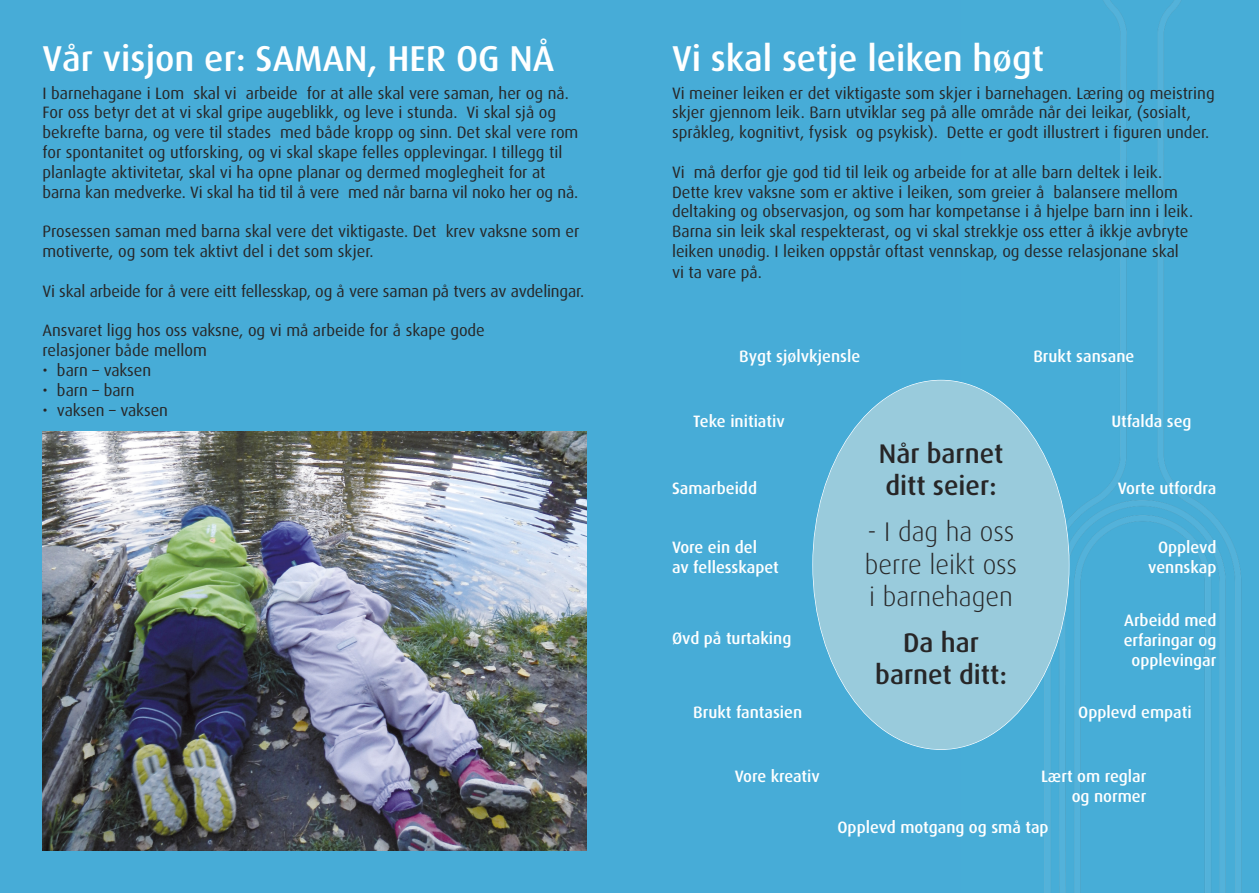
<style>
.page{position:relative;width:1259px;height:893px;background:#fff}
.page>*{position:absolute;margin:0;border:0;box-sizing:border-box;transform-origin:0 0}
.t1{font:500 36px "Dax";color:#fff}
.t2{font:500 27px/32.4px "Dax";color:#272627}
.t3{font:300 27px/32.4px "Dax";color:#272627;text-align:justify}
.t4{font:16.5px/19.8px "Dax";color:#272627}
.t5{font:500 16.5px/19.8px "Dax";color:#fff;text-align:center}
</style>
<div class="page">
<div style="left:0;top:0;width:638px;height:893px;background:#47acd7"></div>
<div style="left:621px;top:0;width:638px;height:893px;background:#47acd7"></div>
<img style="left:961px;top:0;width:281px;height:893px">
<div style="left:813px;top:381px;width:255px;height:368px;background:#99cbdc;border-radius:50%"></div>
<img style="left:43px;top:431px;width:544px;height:419px">
<h1 class="t1" style="left:43px;top:43px;width:513px">Vår visjon er: SAMAN, HER OG NÅ</h1>
<p class="t4" style="left:43px;top:84px;width:537px">I barnehagane i Lom skal vi arbeide for at alle skal vere saman, her og nå.<br>For oss betyr det at vi skal gripe augeblikk, og leve i stunda. Vi skal sjå og bekrefte barna, og vere til stades med både kropp og sinn. Det skal vere rom for spontanitet og utforsking, og vi skal skape felles opplevingar. I tillegg til planlagte aktivitetar, skal vi ha opne planar og dermed moglegheit for at barna kan medverke. Vi skal ha tid til å vere med når barna vil noko her og nå.</p>
<p class="t4" style="left:43px;top:223px;width:538px">Prosessen saman med barna skal vere det viktigaste. Det krev vaksne som er motiverte, og som tek aktivt del i det som skjer.</p>
<p class="t4" style="left:43px;top:282px;width:543px">Vi skal arbeide for å vere eitt fellesskap, og å vere saman på tvers av avdelingar.</p>
<p class="t4" style="left:43px;top:322px;width:444px">Ansvaret ligg hos oss vaksne, og vi må arbeide for å skape gode relasjoner både mellom</p>
<p class="t4" style="left:43px;top:361px;width:110px">• barn – vaksen</p>
<p class="t4" style="left:43px;top:381px;width:94px">• barn – barn</p>
<p class="t4" style="left:43px;top:401px;width:127px">• vaksen – vaksen</p>
<h1 class="t1" style="left:672px;top:43px;width:373px">Vi skal setje leiken høgt</h1>
<p class="t4" style="left:672px;top:84px;width:544px">Vi meiner leiken er det viktigaste som skjer i barnehagen. Læring og meistring skjer gjennom leik. Barn utviklar seg på alle område når dei leikar, (sosialt, språkleg, kognitivt, fysisk og psykisk). Dette er godt illustrert i figuren under.</p>
<p class="t4" style="left:672px;top:163px;width:522px">Vi må derfor gje god tid til leik og arbeide for at alle barn deltek i leik.<br>Dette krev vaksne som er aktive i leiken, som greier å balansere mellom deltaking og observasjon, og som har kompetanse i å hjelpe barn inn i leik.<br>Barna sin leik skal respekterast, og vi skal strekkje oss etter å ikkje avbryte leiken unødig. I leiken oppstår oftast vennskap, og desse relasjonane skal vi ta vare på.</p>
<p class="t5" style="left:739px;top:347px;width:122px">Bygt sjølvkjensle</p>
<p class="t5" style="left:1033px;top:347px;width:102px">Brukt sansane</p>
<p class="t5" style="left:693px;top:412px;width:93px">Teke initiativ</p>
<p class="t5" style="left:1111px;top:412px;width:82px">Utfalda seg</p>
<h2 class="t2" style="left:879px;top:439px;width:126px">Når barnet ditt seier:</h2>
<h2 class="t3" style="left:865px;top:519px;width:154px">- I dag ha oss berre leikt oss i barnehagen</h2>
<h2 class="t2" style="left:875px;top:628px;width:133px;text-align:center">Da har barnet ditt:</h2>
<p class="t5" style="left:672px;top:480px;width:87px">Samarbeidd</p>
<p class="t5" style="left:1117px;top:480px;width:100px">Vorte utfordra</p>
<p class="t5" style="left:672px;top:538px;width:108px;text-align:left">Vore ein del<br>av fellesskapet</p>
<p class="t5" style="left:1148px;top:538px;width:70px">Opplevd vennskap</p>
<p class="t5" style="left:1123px;top:612px;width:94px">Arbeidd med erfaringar og opplevingar</p>
<p class="t5" style="left:1078px;top:703px;width:115px">Opplevd empati</p>
<p class="t5" style="left:672px;top:630px;width:121px">Øvd på turtaking</p>
<p class="t5" style="left:693px;top:703px;width:110px">Brukt fantasien</p>
<p class="t5" style="left:735px;top:767px;width:87px">Vore kreativ</p>
<p class="t5" style="left:1041px;top:767px;width:107px;text-align:right">Lært om reglar og normer</p>
<p class="t5" style="left:837px;top:818px;width:213px">Opplevd motgang og små tap</p>
</div>
